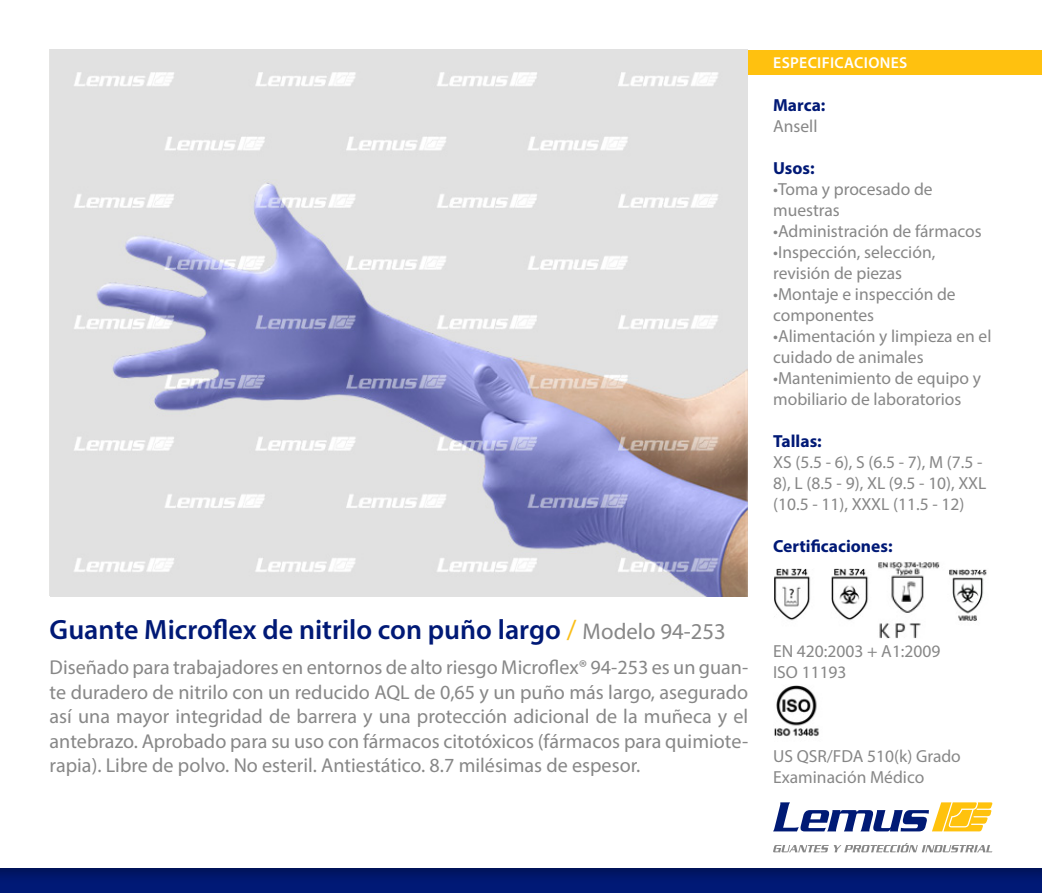
<style>
.page{position:relative;width:1042px;height:893px;background:#fff}
.page>*{position:absolute;margin:0;border:0;box-sizing:border-box;transform-origin:0 0}
.t1{font:600 28px "Myriad Pro";color:#001976}
.t2{font:20.12px/24.5px "Myriad Pro";color:#878787;text-align:justify}
.t3{font:17.5px/21px "Myriad Pro";color:#878787}
.t4{font:700 17.5px "Myriad Pro";color:#001976}
.t5{font:600 15.75px "Myriad Pro";letter-spacing:.02em;color:#fff}
.s1{font-weight:400;color:#fabe19}
.s2{font-weight:400;font-size:22.75px;color:#878787}
</style>
<div class="page">
<img style="left:50px;top:50px;width:697px;height:546px">
<img style="left:0;top:868px;width:1042px;height:25px">
<div style="left:748px;top:50px;width:294px;height:24px;background:#ffc10f"></div>
<svg style="left:773px;top:802px;width:219px;height:29px"></svg>
<svg style="left:773px;top:843px;width:219px;height:9px"></svg>
<img style="left:774px;top:569px;width:37px;height:52px">
<img style="left:831px;top:569px;width:38px;height:52px">
<img style="left:878px;top:562px;width:62px;height:77px">
<img style="left:949px;top:569px;width:38px;height:52px">
<img style="left:774px;top:685px;width:45px;height:52px">
<p class="t5" style="left:773px;top:53px;width:136px">ESPECIFICACIONES</p>
<p class="t4" style="left:773px;top:94px;width:54px">Marca:</p>
<p class="t3" style="left:773px;top:116px;width:46px">Ansell</p>
<p class="t4" style="left:773px;top:157px;width:43px">Usos:</p>
<p class="t3" style="left:773px;top:179px;width:161px">•Toma y procesado de muestras</p>
<p class="t3" style="left:773px;top:221px;width:210px">•Administración de fármacos</p>
<p class="t3" style="left:773px;top:242px;width:164px">•Inspección, selección, revisión de piezas</p>
<p class="t3" style="left:773px;top:284px;width:184px">•Montaje e inspección de componentes</p>
<p class="t3" style="left:773px;top:326px;width:220px">•Alimentación y limpieza en el cuidado de animales</p>
<p class="t3" style="left:773px;top:368px;width:209px">•Mantenimiento de equipo y mobiliario de laboratorios</p>
<p class="t4" style="left:773px;top:430px;width:50px">Tallas:</p>
<p class="t3" style="left:773px;top:452px;width:215px">XS (5.5 - 6), S (6.5 - 7), M (7.5 -<br>8), L (8.5 - 9), XL (9.5 - 10), XXL (10.5 - 11), XXXL (11.5 - 12)</p>
<p class="t4" style="left:773px;top:535px;width:121px">Certificaciones:</p>
<h1 class="t1" style="left:50px;top:612px;width:678px">Guante Microflex de nitrilo con puño largo <span class="s1">/</span> <span class="s2">Modelo 94-253</span></h1>
<p class="t2" style="left:50px;top:655px;width:700px">Diseñado para trabajadores en entornos de alto riesgo Microflex® 94-253 es un guan&shy;te duradero de nitrilo con un reducido AQL de 0,65 y un puño más largo, asegurado así una mayor integridad de barrera y una protección adicional de la muñeca y el antebrazo. Aprobado para su uso con fármacos citotóxicos (fármacos para quimiote&shy;rapia). Libre de polvo. No esteril. Antiestático. 8.7 milésimas de espesor.</p>
<p class="t3" style="left:773px;top:641px;width:169px">EN 420:2003 + A1:2009<br>ISO 11193</p>
<p class="t3" style="left:773px;top:746px;width:189px">US QSR/FDA 510(k) Grado<br>Examinación Médico</p>
</div>
